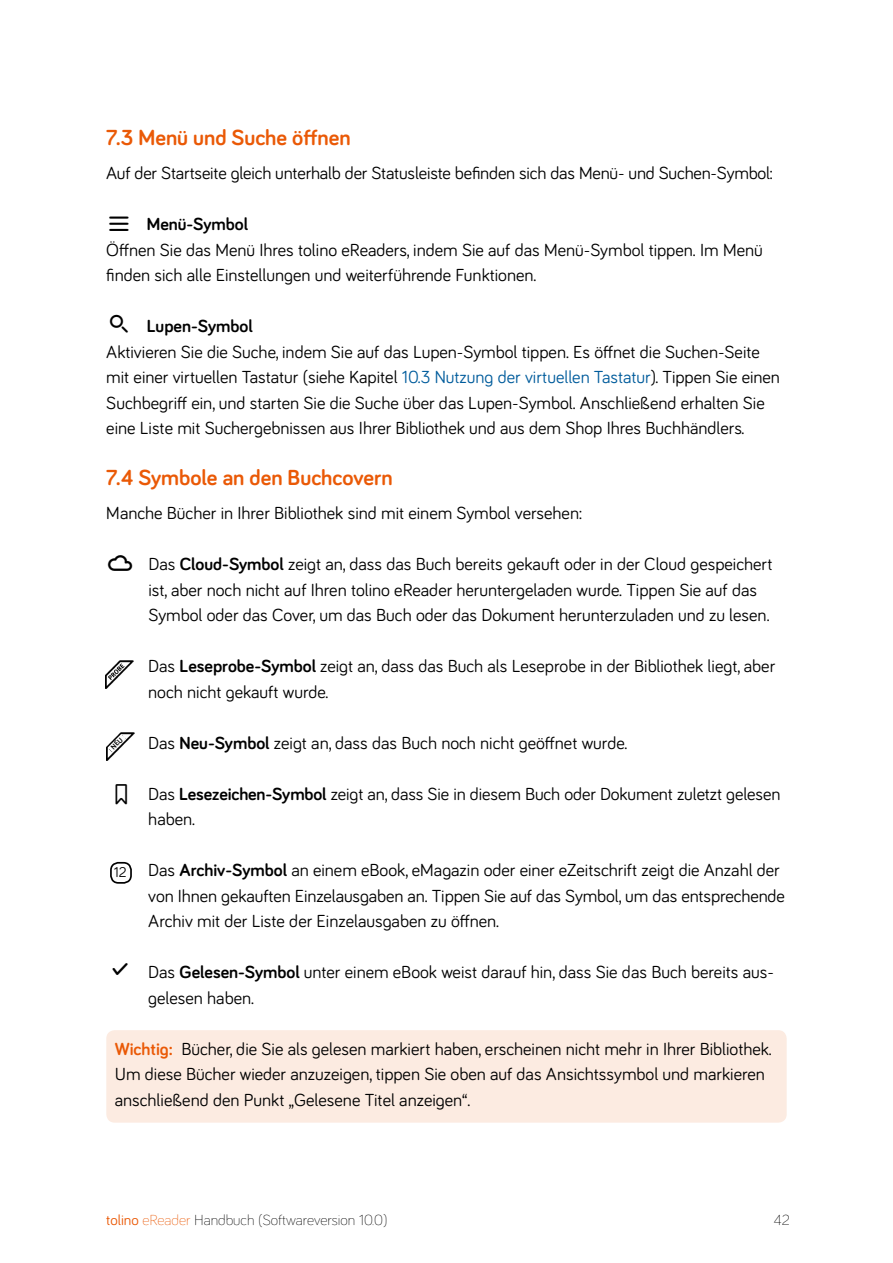
<style>
.page{position:relative;width:893px;height:1263px;background:#fff}
.page>*{position:absolute;margin:0;border:0;box-sizing:border-box;transform-origin:0 0}
.t1{font:700 22.5px "Bariol";color:#ea5906}
.t2{font:18px/25.5px "Bariol";color:#000}
.t3{font:300 15px "Bariol";color:#000}
.t4{font:14.55px "Bariol";color:#000}
.s1{font-weight:700}
.s2{font-family:"tolino Iconfont";font-size:16.5px}
.s3{color:#005c9c}
.s4{font-family:"tolino Iconfont"}
.s5{font-family:"tolino Iconfont";font-size:19.5px}
.s6{font-weight:700;color:#ea5906}
.s7{font-weight:400;color:#ea5906}
.s8{color:#ea5906}
</style>
<div class="page">
<div style="left:106px;top:1030px;width:681px;height:93px;background:#fcebe1;border-radius:9px"></div>
<img style="left:106px;top:660px;width:28px;height:28px">
<img style="left:106px;top:732px;width:28px;height:28px">
<div style="left:110px;top:862px;width:22px;height:22px;border:2px solid #000;border-radius:8px"></div>
<svg style="left:108px;top:734px;width:18px;height:18px"></svg>
<p class="t1" style="left:106px;top:122px;width:246px">7.3 Menü und Suche öffnen</p>
<p class="t2" style="left:106px;top:160px;width:668px">Auf der Startseite gleich unterhalb der Statusleiste befinden sich das Menü- und Suchen-Symbol:</p>
<p class="t2" style="left:106px;top:211px;width:658px"><sub>m</sub> <span class="s1">Menü-Symbol<br></span>Öffnen Sie das Menü Ihres tolino eReaders, indem Sie auf das Menü-Symbol tippen. Im Menü finden sich alle Einstellungen und weiterführende Funktionen.</p>
<p class="t2" style="left:106px;top:313px;width:675px"><span class="s2">s</span> <span class="s1">Lupen-Symbol<br></span>Aktivieren Sie die Suche, indem Sie auf das Lupen-Symbol tippen. Es öffnet die Suchen-Seite mit einer virtuellen Tastatur (siehe Kapitel <span class="s3">10.3 Nutzung der virtuellen Tastatur</span>). Tippen Sie einen Suchbegriff ein, und starten Sie die Suche über das Lupen-Symbol. Anschließend erhalten Sie eine Liste mit Suchergebnissen aus Ihrer Bibliothek und aus dem Shop Ihres Buchhändlers.</p>
<p class="t1" style="left:106px;top:462px;width:288px">7.4 Symbole an den Buchcovern</p>
<p class="t2" style="left:106px;top:500px;width:477px">Manche Bücher in Ihrer Bibliothek sind mit einem Symbol versehen:</p>
<p class="t2" style="left:148px;top:551px;width:625px;text-indent:-42px"><span class="s4">c</span> Das <span class="s1">Cloud-Symbol</span> zeigt an, dass das Buch bereits gekauft oder in der Cloud gespeichert ist, aber noch nicht auf Ihren tolino eReader heruntergeladen wurde. Tippen Sie auf das<br>Symbol oder das Cover, um das Buch oder das Dokument herunterzuladen und zu lesen.</p>
<p class="t2" style="left:148px;top:653px;width:628px">Das <span class="s1">Leseprobe-Symbol</span> zeigt an, dass das Buch als Leseprobe in der Bibliothek liegt, aber noch nicht gekauft wurde.</p>
<p class="t2" style="left:148px;top:729px;width:480px">Das <span class="s1">Neu-Symbol</span> zeigt an, dass das Buch noch nicht geöffnet wurde.</p>
<p class="t2" style="left:148px;top:780px;width:634px;text-indent:-42px"><span class="s5">b</span> Das <span class="s1">Lesezeichen-Symbol</span> zeigt an, dass Sie in diesem Buch oder Dokument zuletzt gelesen haben.</p>
<p class="t2" style="left:148px;top:857px;width:638px">Das <span class="s1">Archiv-Symbol</span> an einem eBook, eMagazin oder einer eZeitschrift zeigt die Anzahl der von Ihnen gekauften Einzelausgaben an. Tippen Sie auf das Symbol, um das entsprechende<br>Archiv mit der Liste der Einzelausgaben zu öffnen.</p>
<p class="t2" style="left:148px;top:959px;width:627px;text-indent:-42px"><span class="s4">/</span> Das <span class="s1">Gelesen-Symbol</span> unter einem eBook weist darauf hin, dass Sie das Buch bereits aus&shy;gelesen haben.</p>
<p class="t2" style="left:115px;top:1035px;width:658px"><span class="s6">Wichtig:</span> Bücher, die Sie als gelesen markiert haben, erscheinen nicht mehr in Ihrer Bibliothek.<br>Um diese Bücher wieder anzuzeigen, tippen Sie oben auf das Ansichtssymbol und markieren anschließend den Punkt „Gelesene Titel anzeigen“.</p>
<p class="t4" style="left:114px;top:863px;width:14px">12</p>
<p class="t3" style="left:106px;top:1209px;width:283px"><span class="s7">tolino</span> <span class="s8">eReader</span> Handbuch (Softwareversion 10.0)</p>
<p class="t3" style="left:774px;top:1209px;width:17px">42</p>
</div>
